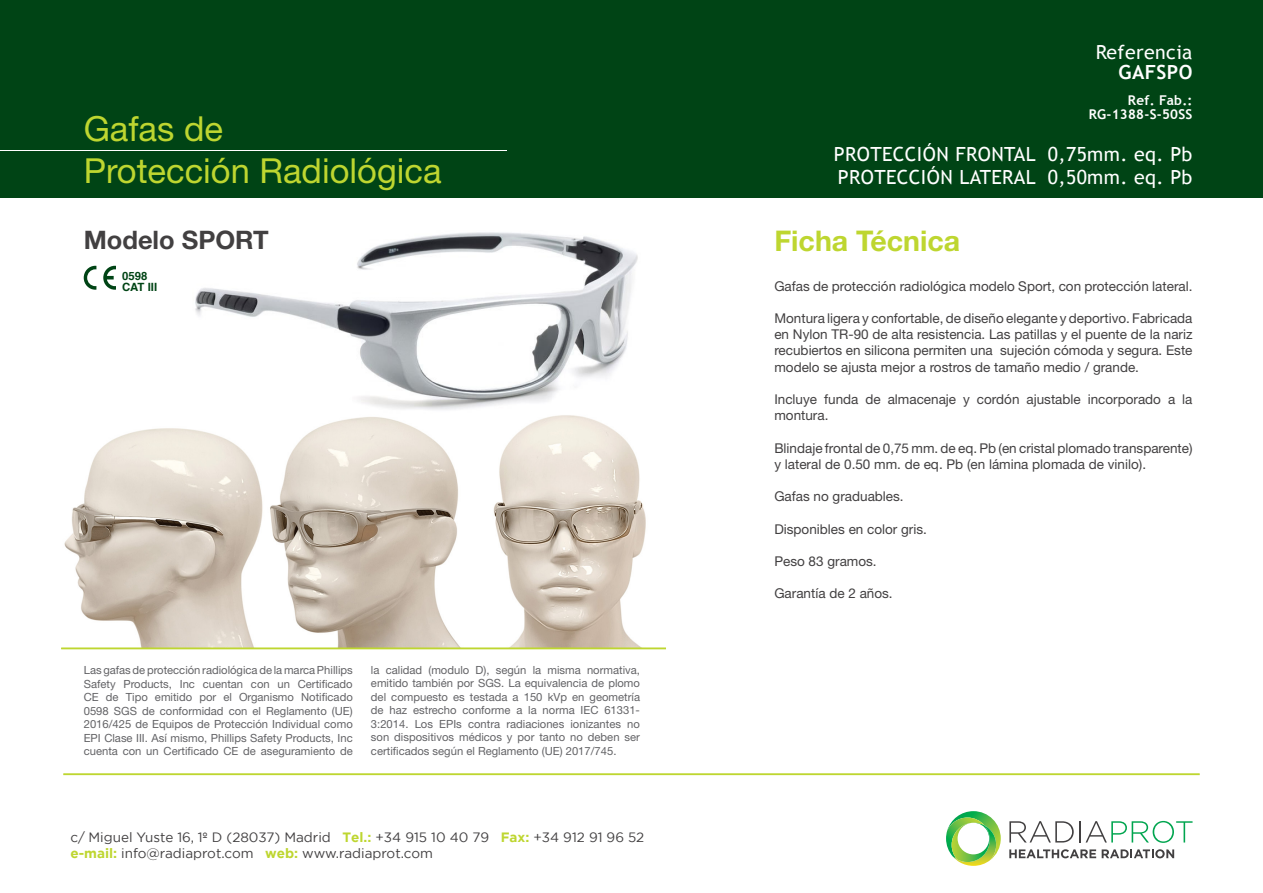
<style>
.page{position:relative;width:1263px;height:893px;background:#fff}
.page>*{position:absolute;margin:0;border:0;box-sizing:border-box;transform-origin:0 0}
.t1{font:34.5px "Helvetica Neue LT Std";color:#bed630}
.t2{font:700 28.5px "Helvetica Neue LT Std";color:#bed630}
.t3{font:700 25.5px "Helvetica Neue LT Std";color:#424041}
.t4{font:19.5px "Trebuchet MS";letter-spacing:.02em;color:#fff}
.t5{font:700 19.5px "Trebuchet MS";letter-spacing:.02em;color:#fff}
.t6{font:13.5px/16.2px "Helvetica Neue LT Std";color:#424041}
.t7{font:13.5px "Gotham";color:#424041}
.t8{font:700 13.5px "Trebuchet MS";letter-spacing:.02em;color:#fff}
.t9{font:700 11.4px "Helvetica";color:#004415}
.t10{font:11.25px/13.5px "Helvetica Neue LT Std";color:#636366;text-align:justify}
.s1{font-weight:700;color:#bed630}
</style>
<div class="page">
<img style="left:61px;top:415px;width:605px;height:233px">
<img style="left:195px;top:232px;width:443px;height:178px">
<div style="left:0;top:0;width:1263px;height:197px;background:#004415"></div>
<hr style="left:0;top:151px;width:507px;height:1px;background:#fff">
<svg style="left:84px;top:266px;width:12px;height:24px"></svg>
<svg style="left:103px;top:266px;width:13px;height:24px"></svg>
<svg style="left:946px;top:811px;width:55px;height:55px"></svg>
<svg style="left:1009px;top:821px;width:65px;height:21px"></svg>
<hr style="left:1079px;top:821px;width:2px;height:21px;background:#424041">
<svg style="left:1085px;top:821px;width:107px;height:22px"></svg>
<svg style="left:1009px;top:849px;width:87px;height:9px"></svg>
<svg style="left:1102px;top:849px;width:72px;height:9px"></svg>
<div style="left:64px;top:774px;width:1135px;height:1px;border:1px solid #bed630"></div>
<div style="left:61px;top:648px;width:605px;height:1px;border:1px solid #bed630"></div>
<p class="t1" style="left:84px;top:108px;width:141px">Gafas de</p>
<p class="t1" style="left:84px;top:150px;width:359px">Protección Radiológica</p>
<p class="t3" style="left:84px;top:224px;width:187px">Modelo SPORT</p>
<p class="t9" style="left:122px;top:267px;width:27px">0598</p>
<p class="t9" style="left:122px;top:278px;width:37px">CAT III</p>
<p class="t10" style="left:84px;top:663px;width:271px">Las gafas de protección radiológica de la marca Phillips Safety Products, Inc cuentan con un Certificado CE de Tipo emitido por el Organismo Notificado 0598 SGS de conformidad con el Reglamento (UE)<br>2016/425 de Equipos de Protección Individual como EPI Clase III. Así mismo, Phillips Safety Products, Inc cuenta con un Certificado CE de aseguramiento de</p>
<p class="t10" style="left:371px;top:663px;width:271px">la calidad (modulo D), según la misma normativa, emitido también por SGS. La equivalencia de plomo del compuesto es testada a 150 kVp en geometría de haz estrecho conforme a la norma IEC 61331- 3:2014. Los EPIs contra radiaciones ionizantes no son dispositivos médicos y por tanto no deben ser certificados según el Reglamento (UE) 2017/745.</p>
<p class="t7" style="left:70px;top:828px;width:575px">c/ Miguel Yuste 16, 1º D (28037) Madrid <span class="s1">Tel.:</span> +34 915 10 40 79 <span class="s1">Fax:</span> +34 912 91 96 52</p>
<p class="t7" style="left:70px;top:844px;width:364px"><span class="s1">e-mail:</span> info@radiaprot.com <span class="s1">web:</span> www.radiaprot.com</p>
<p class="t4" style="left:1096px;top:41px;width:98px">Referencia</p>
<p class="t5" style="left:1119px;top:60px;width:75px">GAFSPO</p>
<p class="t8" style="left:1128px;top:92px;width:66px">Ref. Fab.:</p>
<p class="t8" style="left:1089px;top:106px;width:105px">RG-1388-S-50SS</p>
<p class="t4" style="left:834px;top:143px;width:360px">PROTECCIÓN FRONTAL 0,75mm. eq. Pb</p>
<p class="t4" style="left:838px;top:166px;width:356px">PROTECCIÓN LATERAL 0,50mm. eq. Pb</p>
<p class="t2" style="left:774px;top:223px;width:187px">Ficha Técnica</p>
<p class="t6" style="left:774px;top:278px;width:420px">Gafas de protección radiológica modelo Sport, con protección lateral.</p>
<p class="t6" style="left:774px;top:310px;width:420px;text-align:justify">Montura ligera y confortable, de diseño elegante y deportivo. Fabricada en Nylon TR-90 de alta resistencia. Las patillas y el puente de la nariz recubiertos en silicona permiten una sujeción cómoda y segura. Este modelo se ajusta mejor a rostros de tamaño medio / grande.</p>
<p class="t6" style="left:774px;top:391px;width:420px">Incluye funda de almacenaje y cordón ajustable incorporado a la montura.</p>
<p class="t6" style="left:774px;top:440px;width:420px">Blindaje frontal de 0,75 mm. de eq. Pb (en cristal plomado transparente) y lateral de 0.50 mm. de eq. Pb (en lámina plomada de vinilo).</p>
<p class="t6" style="left:774px;top:488px;width:131px">Gafas no graduables.</p>
<p class="t6" style="left:774px;top:521px;width:154px">Disponibles en color gris.</p>
<p class="t6" style="left:774px;top:553px;width:104px">Peso 83 gramos.</p>
<p class="t6" style="left:774px;top:585px;width:120px">Garantía de 2 años.</p>
</div>
